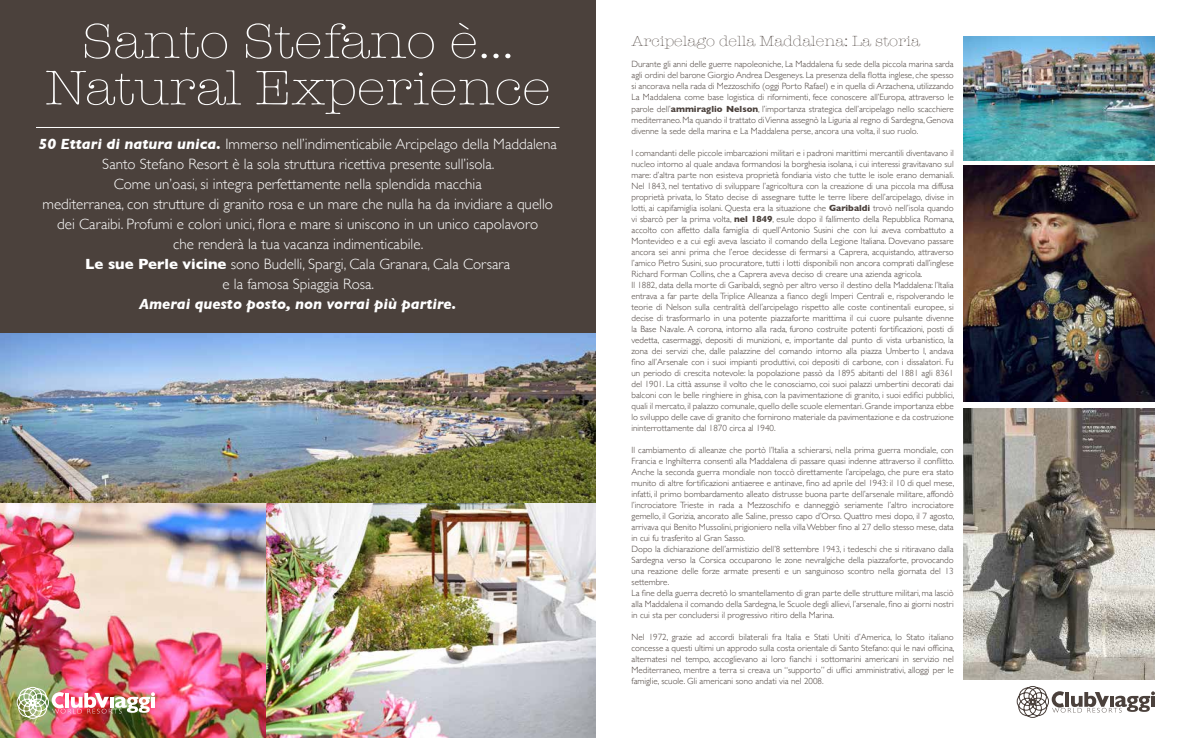
<style>
.page{position:relative;width:1191px;height:738px;background:#fff}
.page>*{position:absolute;margin:0;border:0;box-sizing:border-box;transform-origin:0 0}
.t1{font:300 50px "American Typewriter";color:#fff;scale:1.09 1}
.t2{font:300 15px/20px "Gill Sans";color:#fff;text-align:center}
.t3{font:italic 700 15px "Gill Sans";color:#fff}
.t4{font:300 15px "American Typewriter";color:#4b413c;scale:1.09 1}
.t5{font:300 9px/11px "Gill Sans";color:#4b413c;text-align:justify}
.s1{font-weight:700;font-style:italic}
.s2{font-weight:700}
</style>
<div class="page">
<div style="left:0;top:0;width:595px;height:737px;background:#4b413c"></div>
<hr style="left:36px;top:127px;width:523px;height:1px;background:#fff">
<img style="left:0;top:333px;width:595px;height:404px">
<img style="left:963px;top:166px;width:192px;height:235px">
<img style="left:963px;top:36px;width:192px;height:125px">
<img style="left:963px;top:408px;width:192px;height:270px">
<img style="left:17px;top:686px;width:138px;height:32px">
<svg style="left:1017px;top:686px;width:138px;height:31px"></svg>
<h1 class="t1" style="left:82px;top:5px;width:398px">Santo Stefano è...</h1>
<h1 class="t1" style="left:44px;top:51px;width:466px">Natural Experience</h1>
<p class="t2" style="left:39px;top:133px;width:520px"><span class="s1">50 Ettari di natura unica.</span> Immerso nell’indimenticabile Arcipelago della Maddalena Santo Stefano Resort è la sola struttura ricettiva presente sull’isola.<br>Come un’oasi, si integra perfettamente nella splendida macchia<br>mediterranea, con strutture di granito rosa e un mare che nulla ha da invidiare a quello dei Caraibi. Profumi e colori unici, flora e mare si uniscono in un unico capolavoro<br>che renderà la tua vacanza indimenticabile.<br><span class="s2">Le sue Perle vicine</span> sono Budelli, Spargi, Cala Granara, Cala Corsara<br>e la famosa Spiaggia Rosa.</p>
<h2 class="t3" style="left:139px;top:294px;width:319px">Amerai questo posto, non vorrai più partire.</h2>
<h2 class="t4" style="left:631px;top:30px;width:266px">Arcipelago della Maddalena: La storia</h2>
<p class="t5" style="left:631px;top:58px;width:324px">Durante gli anni delle guerre napoleoniche, La Maddalena fu sede della piccola marina sarda agli ordini del barone Giorgio Andrea Desgeneys. La presenza della flotta inglese, che spesso si ancorava nella rada di Mezzoschifo (oggi Porto Rafael) e in quella di Arzachena, utilizzando La Maddalena come base logistica di rifornimenti, fece conoscere all’Europa, attraverso le parole dell’<span class="s2">ammiraglio Nelson</span>, l’importanza strategica dell’arcipelago nello scacchiere mediterraneo. Ma quando il trattato di Vienna assegnò la Liguria al regno di Sardegna, Genova divenne la sede della marina e La Maddalena perse, ancora una volta, il suo ruolo.</p>
<p class="t5" style="left:631px;top:146px;width:324px;text-align:left">I comandanti delle piccole imbarcazioni militari e i padroni marittimi mercantili diventavano il nucleo intorno al quale andava formandosi la borghesia isolana, i cui interessi gravitavano sul mare: d’altra parte non esisteva proprietà fondiaria visto che tutte le isole erano demaniali.<br>Nel 1843, nel tentativo di sviluppare l’agricoltura con la creazione di una piccola ma diffusa proprietà privata, lo Stato decise di assegnare tutte le terre libere dell’arcipelago, divise in lotti, ai capifamiglia isolani. Questa era la situazione che <span class="s2">Garibaldi</span> trovò nell’isola quando vi sbarcò per la prima volta, <span class="s2">nel 1849</span>, esule dopo il fallimento della Repubblica Romana, accolto con affetto dalla famiglia di quell’Antonio Susini che con lui aveva combattuto a Montevideo e a cui egli aveva lasciato il comando della Legione Italiana. Dovevano passare ancora sei anni prima che l’eroe decidesse di fermarsi a Caprera, acquistando, attraverso l’amico Pietro Susini, suo procuratore, tutti i lotti disponibili non ancora comprati dall’inglese Richard Forman Collins, che a Caprera aveva deciso di creare una azienda agricola.<br>Il 1882, data della morte di Garibaldi, segnò per altro verso il destino della Maddalena: l’Italia entrava a far parte della Triplice Alleanza a fianco degli Imperi Centrali e, rispolverando le teorie di Nelson sulla centralità dell’arcipelago rispetto alle coste continentali europee, si decise di trasformarlo in una potente piazzaforte marittima il cui cuore pulsante divenne la Base Navale. A corona, intorno alla rada, furono costruite potenti fortificazioni, posti di vedetta, casermaggi, depositi di munizioni, e, importante dal punto di vista urbanistico, la zona dei servizi che, dalle palazzine del comando intorno alla piazza Umberto I, andava fino all’Arsenale con i suoi impianti produttivi, coi depositi di carbone, con i dissalatori. Fu un periodo di crescita notevole: la popolazione passò da 1895 abitanti del 1881 agli 8361 del 1901. La città assunse il volto che le conosciamo, coi suoi palazzi umbertini decorati dai balconi con le belle ringhiere in ghisa, con la pavimentazione di granito, i suoi edifici pubblici, quali il mercato, il palazzo comunale, quello delle scuole elementari. Grande importanza ebbe lo sviluppo delle cave di granito che fornirono materiale da pavimentazione e da costruzione ininterrottamente dal 1870 circa al 1940.</p>
<p class="t5" style="left:631px;top:443px;width:324px;text-align:left">Il cambiamento di alleanze che portò l’Italia a schierarsi, nella prima guerra mondiale, con Francia e Inghilterra consentì alla Maddalena di passare quasi indenne attraverso il conflitto.<br>Anche la seconda guerra mondiale non toccò direttamente l’arcipelago, che pure era stato munito di altre fortificazioni antiaeree e antinave, fino ad aprile del 1943: il 10 di quel mese, infatti, il primo bombardamento alleato distrusse buona parte dell’arsenale militare, affondò l’incrociatore Trieste in rada a Mezzoschifo e danneggiò seriamente l’altro incrociatore gemello, il Gorizia, ancorato alle Saline, presso capo d’Orso. Quattro mesi dopo, il 7 agosto, arrivava qui Benito Mussolini, prigioniero nella villa Webber fino al 27 dello stesso mese, data in cui fu trasferito al Gran Sasso.<br>Dopo la dichiarazione dell’armistizio dell’8 settembre 1943, i tedeschi che si ritiravano dalla Sardegna verso la Corsica occuparono le zone nevralgiche della piazzaforte, provocando una reazione delle forze armate presenti e un sanguinoso scontro nella giornata del 13 settembre.<br>La fine della guerra decretò lo smantellamento di gran parte delle strutture militari, ma lasciò alla Maddalena il comando della Sardegna, le Scuole degli allievi, l’arsenale, fino ai giorni nostri in cui sta per concludersi il progressivo ritiro della Marina.</p>
<p class="t5" style="left:631px;top:630px;width:324px">Nel 1972, grazie ad accordi bilaterali fra Italia e Stati Uniti d’America, lo Stato italiano concesse a questi ultimi un approdo sulla costa orientale di Santo Stefano: qui le navi officina, alternatesi nel tempo, accoglievano ai loro fianchi i sottomarini americani in servizio nel Mediterraneo, mentre a terra si creava un “supporto” di uffici amministrativi, alloggi per le famiglie, scuole. Gli americani sono andati via nel 2008.</p>
</div>
